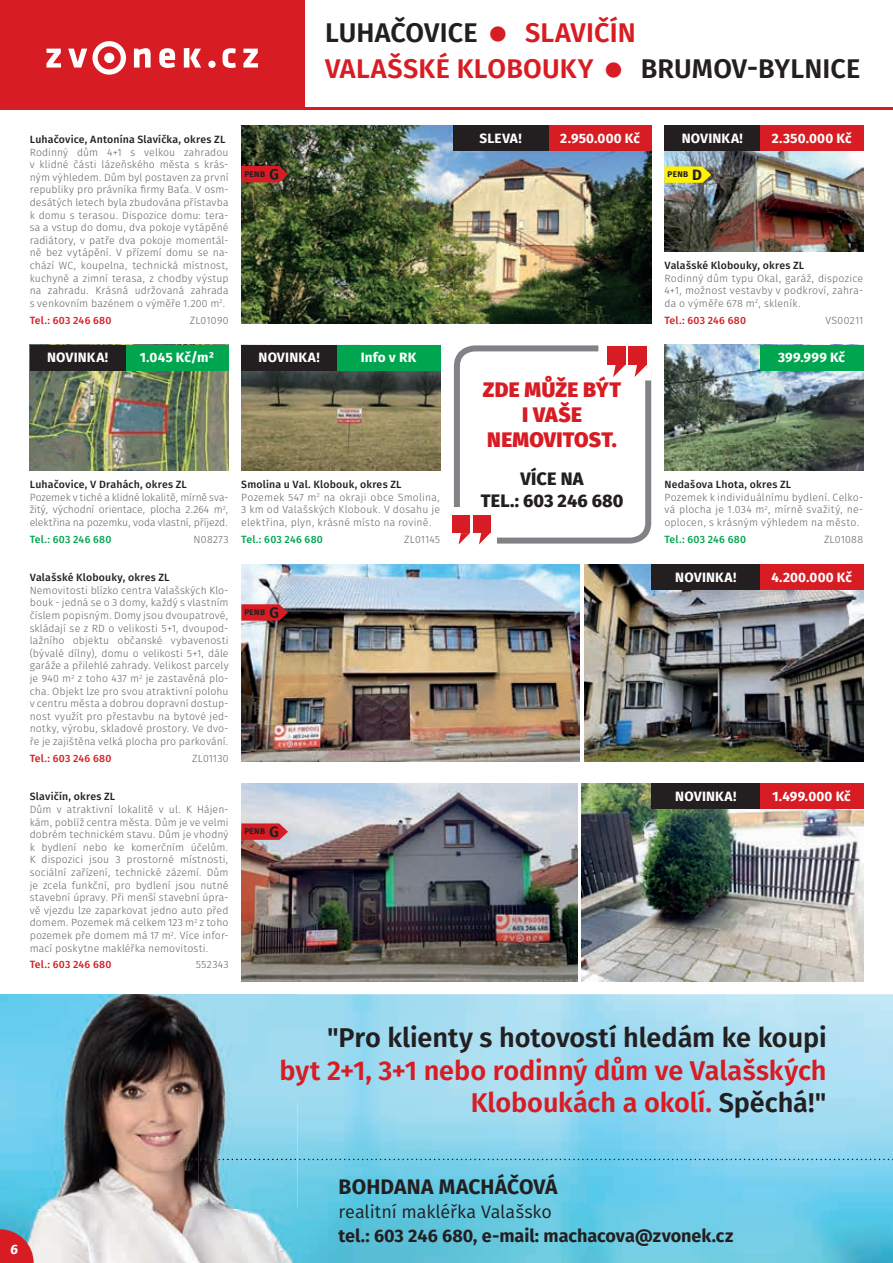
<style>
.page{position:relative;width:893px;height:1263px;background:#fff}
.page>*{position:absolute;margin:0;border:0;box-sizing:border-box;transform-origin:0 0}
.t1{font:600 27.15px/32.5px "Fira Sans";letter-spacing:-.005em;color:#d81c23;text-align:right}
.t2{font:600 27.15px "Fira Sans";letter-spacing:-.005em;color:#231f20}
.t3{font:600 27px "Fira Sans";letter-spacing:.005em;color:#231f20}
.t4{font:600 27px/36px "Fira Sans";letter-spacing:.005em;color:#d81c23}
.t5{font:800 21px/25.2px "Fira Sans";letter-spacing:.01em;color:#d81c23;text-align:center}
.t6{font:700 21px "Fira Sans";letter-spacing:.005em;color:#231f20}
.t7{font:700 18px "Fira Sans";color:#231f20}
.t8{font:18px "Fira Sans";letter-spacing:-.005em;color:#231f20}
.t9{font:800 18px/21.6px "Fira Sans";letter-spacing:.005em;color:#231f20;text-align:center}
.t10{font:700 13.5px "Fira Sans OT";letter-spacing:.01em;color:#fff}
.t11{font:italic 700 13.5px "Fira Sans OT";color:#fff}
.t12{font:10.5px/12.6px "Fira Sans OT Light";letter-spacing:.015em;color:#636366;text-align:justify}
.t13{font:10.5px "Fira Sans OT Medium";letter-spacing:.015em;color:#231f20}
.t14{font:10.5px "Fira Sans OT Medium";letter-spacing:.02em;color:#d81c23}
.t15{font:10.5px "Fira Sans OT Medium";letter-spacing:.02em;color:#00a54f}
.t16{font:10.5px "Fira Sans OT Light";letter-spacing:.04em;color:#636366}
.t17{font:10.5px "Fira Sans OT Light";letter-spacing:.035em;color:#636366}
.t18{font:700 8.25px "Fira Sans OT";letter-spacing:.035em;color:#231f20}
.s1{font-size:15px}
.s2{color:#231f20}
</style>
<div class="page">
<div style="left:0;top:0;width:304px;height:109px;background:#d81c23"></div>
<svg style="left:190px;top:49px;width:11px;height:19px"></svg>
<div style="left:184px;top:48px;width:5px;height:20px;background:#fff"></div>
<svg style="left:159px;top:48px;width:16px;height:20px"></svg>
<svg style="left:134px;top:48px;width:17px;height:20px"></svg>
<svg style="left:68px;top:41px;width:58px;height:34px"></svg>
<svg style="left:46px;top:49px;width:15px;height:19px"></svg>
<svg style="left:223px;top:48px;width:13px;height:20px"></svg>
<svg style="left:243px;top:49px;width:15px;height:19px"></svg>
<div style="left:208px;top:61px;width:8px;height:7px;background:#fff;border-radius:50%"></div>
<hr style="left:0;top:107px;width:893px;height:2px;background:#d81c23">
<img style="left:584px;top:564px;width:279px;height:198px">
<img style="left:241px;top:564px;width:338px;height:198px">
<svg style="left:241px;top:604px;width:47px;height:17px"></svg>
<div style="left:760px;top:564px;width:103px;height:26px;background:#d81c23"></div>
<div style="left:652px;top:564px;width:108px;height:26px;background:#231f20"></div>
<img style="left:664px;top:151px;width:199px;height:101px">
<div style="left:760px;top:126px;width:103px;height:25px;background:#d81c23"></div>
<div style="left:664px;top:126px;width:96px;height:25px;background:#231f20"></div>
<svg style="left:664px;top:166px;width:47px;height:17px"></svg>
<img style="left:664px;top:345px;width:199px;height:126px">
<div style="left:760px;top:345px;width:103px;height:25px;background:#00a54f"></div>
<img style="left:30px;top:370px;width:199px;height:101px">
<div style="left:125px;top:345px;width:104px;height:25px;background:#00a54f"></div>
<div style="left:30px;top:345px;width:95px;height:25px;background:#231f20"></div>
<img style="left:241px;top:370px;width:199px;height:101px">
<div style="left:337px;top:345px;width:103px;height:25px;background:#00a54f"></div>
<div style="left:241px;top:345px;width:96px;height:25px;background:#231f20"></div>
<img style="left:582px;top:783px;width:281px;height:198px">
<img style="left:241px;top:783px;width:336px;height:198px">
<svg style="left:241px;top:823px;width:47px;height:17px"></svg>
<div style="left:760px;top:783px;width:103px;height:26px;background:#d81c23"></div>
<div style="left:652px;top:783px;width:108px;height:26px;background:#231f20"></div>
<img style="left:241px;top:126px;width:411px;height:198px">
<svg style="left:241px;top:166px;width:47px;height:16px"></svg>
<div style="left:549px;top:126px;width:103px;height:25px;background:#d81c23"></div>
<div style="left:453px;top:126px;width:96px;height:25px;background:#231f20"></div>
<svg style="left:453px;top:345px;width:199px;height:200px"></svg>
<img style="left:0;top:994px;width:893px;height:269px">
<svg style="left:164px;top:1159px;width:729px;height:1px"></svg>
<svg style="left:0;top:1229px;width:34px;height:34px"></svg>
<p class="t13" style="left:30px;top:132px;width:197px">Luhačovice, Antonína Slavíčka, okres ZL</p>
<p class="t12" style="left:30px;top:146px;width:200px">Rodinný dům 4+1 s velkou zahradou v klidné části lázeňského města s krás&shy;ným výhledem. Dům byl postaven za první republiky pro právníka rmy Baťa. V osm&shy;desátých letech byla zbudována přístavba k domu s terasou. Dispozice domu: tera&shy;sa a vstup do domu, dva pokoje vytápěné radiátory, v patře dva pokoje momentál&shy;ně bez vytápění. V přízemí domu se na&shy;chází WC, koupelna, technická místnost, kuchyně a zimní terasa, z chodby výstup na zahradu. Krásná udržovaná zahrada s venkovním bazénem o výměře 1.200 m<sup>2</sup>.</p>
<p class="t14" style="left:30px;top:313px;width:83px">Tel.: 603 246 680</p>
<p class="t17" style="left:190px;top:313px;width:40px">ZL01090</p>
<p class="t18" style="left:244px;top:168px;width:22px">PENB</p>
<h2 class="t4" style="left:325px;top:13px;width:312px;text-indent:200px">SLAVIČÍN<br>VALAŠSKÉ KLOBOUKY</h2>
<h2 class="t3" style="left:325px;top:11px;width:154px">LUHAČOVICE</h2>
<h2 class="t3" style="left:641px;top:47px;width:221px">BRUMOV-BYLNICE</h2>
<p class="t10" style="left:480px;top:129px;width:44px">SLEVA!</p>
<p class="t10" style="left:560px;top:129px;width:81px">2.950.000 Kč</p>
<p class="t10" style="left:682px;top:129px;width:63px">NOVINKA!</p>
<p class="t10" style="left:772px;top:129px;width:81px">2.350.000 Kč</p>
<p class="t18" style="left:667px;top:168px;width:36px">PENB <span class="s1">D</span></p>
<p class="t13" style="left:664px;top:258px;width:141px">Valašské Klobouky, okres ZL</p>
<p class="t12" style="left:664px;top:272px;width:200px">Rodinný dům typu Okal, garáž, dispozice 4+1, možnost vestavby v podkroví, zahra&shy;da o výměře 678 m<sup>2</sup>, skleník.</p>
<p class="t14" style="left:664px;top:313px;width:83px">Tel.: 603 246 680</p>
<p class="t16" style="left:825px;top:313px;width:39px">VS00211</p>
<p class="t10" style="left:140px;top:348px;width:76px">1.045 Kč/m²</p>
<p class="t10" style="left:47px;top:348px;width:63px">NOVINKA!</p>
<p class="t10" style="left:361px;top:348px;width:57px">Info v RK</p>
<p class="t10" style="left:259px;top:348px;width:63px">NOVINKA!</p>
<p class="t10" style="left:778px;top:348px;width:69px">399.999 Kč</p>
<p class="t13" style="left:30px;top:477px;width:159px">Luhačovice, V Drahách, okres ZL</p>
<p class="t12" style="left:30px;top:491px;width:200px">Pozemek v tiché a klidné lokalitě, mírně sva&shy;žitý, východní orientace, plocha 2.264 m<sup>2</sup>, elektřina na pozemku, voda vlastní, příjezd.</p>
<p class="t15" style="left:30px;top:532px;width:83px">Tel.: 603 246 680</p>
<p class="t12" style="left:194px;top:533px;width:36px">N08273</p>
<p class="t13" style="left:241px;top:477px;width:162px">Smolina u Val. Klobouk, okres ZL</p>
<p class="t12" style="left:241px;top:491px;width:200px">Pozemek 547 m<sup>2</sup> na okraji obce Smolina, 3 km od Valašských Klobouk. V dosahu je elektřina, plyn, krásné místo na rovině.</p>
<p class="t15" style="left:241px;top:532px;width:83px">Tel.: 603 246 680</p>
<p class="t12" style="left:404px;top:533px;width:37px">ZL01145</p>
<h3 class="t5" style="left:483px;top:375px;width:140px">ZDE MŮŽE BÝT<br>I VAŠE<br>NEMOVITOST.</h3>
<h3 class="t9" style="left:481px;top:466px;width:144px">VÍCE NA<br>TEL.: 603 246 680</h3>
<p class="t13" style="left:664px;top:477px;width:128px">Nedašova Lhota, okres ZL</p>
<p class="t12" style="left:664px;top:491px;width:200px">Pozemek k individuálnímu bydlení. Celko&shy;vá plocha je 1.034 m<sup>2</sup>, mírně svažitý, ne&shy;oplocen, s krásným výhledem na město.</p>
<p class="t15" style="left:664px;top:532px;width:83px">Tel.: 603 246 680</p>
<p class="t12" style="left:824px;top:533px;width:41px">ZL01088</p>
<p class="t13" style="left:30px;top:570px;width:141px">Valašské Klobouky, okres ZL</p>
<p class="t12" style="left:30px;top:585px;width:200px">Nemovitosti blízko centra Valašských Klo&shy;bouk - jedná se o 3 domy, každý s vlastním číslem popisným. Domy jsou dvoupatrové, skládají se z RD o velikosti 5+1, dvoupod&shy;lažního objektu občanské vybavenosti (bývalé dílny), domu o velikosti 5+1, dále garáže a přilehlé zahrady. Velikost parcely je 940 m<sup>2</sup> z toho 437 m<sup>2</sup> je zastavěná plo&shy;cha. Objekt lze pro svou atraktivní polohu v centru města a dobrou dopravní dostup&shy;nost využít pro přestavbu na bytové jed&shy;notky, výrobu, skladové prostory. Ve dvo&shy;ře je zajištěna velká plocha pro parkování.</p>
<p class="t14" style="left:30px;top:751px;width:83px">Tel.: 603 246 680</p>
<p class="t12" style="left:192px;top:753px;width:38px">ZL01130</p>
<p class="t18" style="left:244px;top:606px;width:22px">PENB</p>
<p class="t10" style="left:675px;top:567px;width:63px">NOVINKA!</p>
<p class="t10" style="left:771px;top:567px;width:82px">4.200.000 Kč</p>
<p class="t13" style="left:30px;top:789px;width:87px">Slavičín, okres ZL</p>
<p class="t12" style="left:30px;top:804px;width:200px">Dům v atraktivní lokalitě v ul. K Hájen&shy;kám, poblíž centra města. Dům je ve velmi dobrém technickém stavu. Dům je vhodný k bydlení nebo ke komerčním účelům.<br>K dispozici jsou 3 prostorné místnosti, sociální zařízení, technické zázemí. Dům je zcela funkční, pro bydlení jsou nutné stavební úpravy. Při menší stavební úpra&shy;vě vjezdu lze zaparkovat jedno auto před domem. Pozemek má celkem 123 m<sup>2</sup> z toho pozemek pře domem má 17 m<sup>2</sup>. Více infor&shy;mací poskytne makléřka nemovitosti.</p>
<p class="t14" style="left:30px;top:957px;width:83px">Tel.: 603 246 680</p>
<p class="t12" style="left:196px;top:959px;width:34px">552343</p>
<p class="t18" style="left:244px;top:825px;width:22px">PENB</p>
<p class="t10" style="left:675px;top:787px;width:63px">NOVINKA!</p>
<p class="t10" style="left:773px;top:787px;width:80px">1.499.000 Kč</p>
<p class="t11" style="left:10px;top:1240px;width:9px">6</p>
<h1 class="t2" style="left:327px;top:1015px;width:501px">"Pro klienty s hotovostí hledám ke koupi</h1>
<h1 class="t1" style="left:279px;top:1052px;width:549px">byt 2+1, 3+1 nebo rodinný dům ve Valašských<br>Kloboukách a okolí. <span class="s2">Spěchá!"</span></h1>
<h3 class="t6" style="left:339px;top:1169px;width:221px">BOHDANA MACHÁČOVÁ</h3>
<h3 class="t8" style="left:338px;top:1198px;width:215px">realitní makléřka Valašsko</h3>
<h3 class="t7" style="left:338px;top:1220px;width:396px">tel.: 603 246 680, e-mail: machacova@zvonek.cz</h3>
</div>
